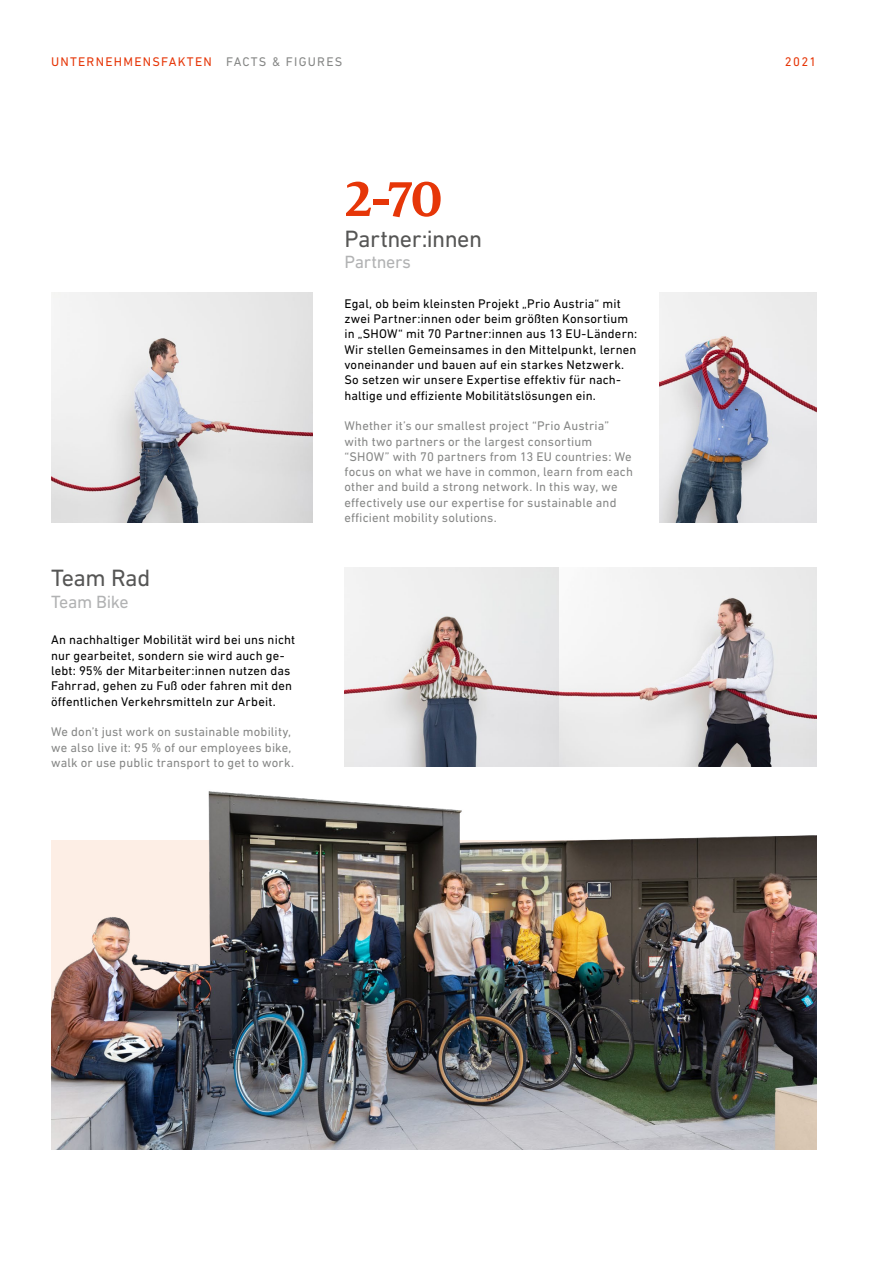
<style>
.page{position:relative;width:893px;height:1263px;background:#fff}
.page>*{position:absolute;margin:0;border:0;box-sizing:border-box;transform-origin:0 0}
.Grafik_Zahlen_und_Fakten_Fakten_Head_DE{font:700 54px "Milo Serif OT";color:#e63608}
.Grafik_Zahlen_und_Fakten_Fakten_Head_DE-2{font:24px "DIN Next LT Pro";letter-spacing:-.02em;color:#565655}
.t1{font:18px "DIN Next LT Pro";letter-spacing:-.02em;color:#b1b2b3}
.P_P_DIN_DE{font:12.75px/15.3px "DIN Next LT Pro";letter-spacing:.015em;color:#000}
.t2{font:12.75px/15.3px "DIN Next LT Pro";letter-spacing:.015em;color:#868786}
.t3{font:12.75px "DIN Next LT Pro";letter-spacing:.1em;color:#e63608}
.s1{color:#868786}
</style>
<div class="page">
<img style="left:51px;top:791px;width:765px;height:358px">
<img style="left:344px;top:568px;width:472px;height:199px">
<img style="left:51px;top:292px;width:262px;height:230px">
<img style="left:659px;top:292px;width:157px;height:230px">
<p class="t3" style="left:51px;top:54px;width:293px">UNTERNEHMENSFAKTEN <span class="s1">FACTS &amp; FIGURES</span></p>
<p class="t3" style="left:785px;top:54px;width:33px">2021</p>
<h3 class="Grafik_Zahlen_und_Fakten_Fakten_Head_DE" style="left:344px;top:169px;width:100px">2-70</h3>
<h3 class="Grafik_Zahlen_und_Fakten_Fakten_Head_DE-2" style="left:344px;top:225px;width:139px">Partner:innen</h3>
<h3 class="t1" style="left:344px;top:252px;width:68px">Partners</h3>
<h3 class="Grafik_Zahlen_und_Fakten_Fakten_Head_DE-2" style="left:51px;top:564px;width:101px">Team Rad</h3>
<h3 class="t1" style="left:51px;top:591px;width:79px">Team Bike</h3>
<p class="P_P_DIN_DE" style="left:51px;top:632px;width:246px">An nachhaltiger Mobilität wird bei uns nicht nur gearbeitet, sondern sie wird auch ge&shy;lebt: 95% der Mitarbeiter:innen nutzen das Fahrrad, gehen zu Fuß oder fahren mit den öffentlichen Verkehrsmitteln zur Arbeit.</p>
<p class="t2" style="left:51px;top:724px;width:244px">We don’t just work on sustainable mobility, we also live it: 95 % of our employees bike, walk or use public transport to get to work.</p>
<p class="P_P_DIN_DE" style="left:344px;top:296px;width:294px">Egal, ob beim kleinsten Projekt „Prio Austria“ mit zwei Partner:innen oder beim größten Konsortium in „SHOW“ mit 70 Partner:innen aus 13 EU-Ländern:<br>Wir stellen Gemeinsames in den Mittelpunkt, lernen voneinander und bauen auf ein starkes Netzwerk.<br>So setzen wir unsere Expertise effektiv für nach&shy;haltige und effiziente Mobilitätslösungen ein.</p>
<p class="t2" style="left:344px;top:418px;width:290px">Whether it’s our smallest project “Prio Austria” with two partners or the largest consortium “SHOW” with 70 partners from 13 EU countries: We focus on what we have in common, learn from each other and build a strong network. In this way, we effectively use our expertise for sustainable and efficient mobility solutions.</p>
</div>
